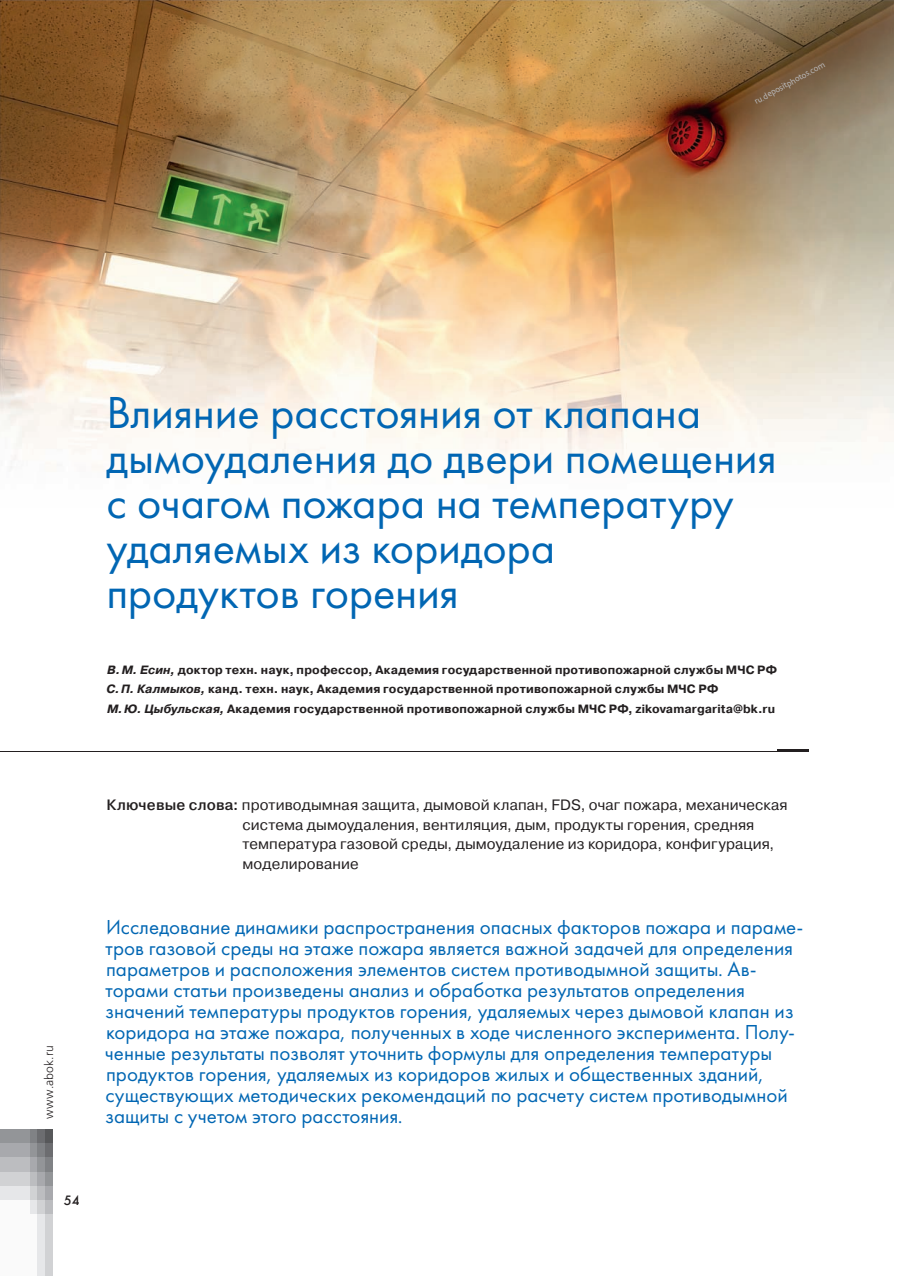
<style>
.page{position:relative;width:915px;height:1276px;background:#fff}
.page>*{position:absolute;margin:0;border:0;box-sizing:border-box;transform-origin:0 0}
.t1{font:46.5px/45px "Futura";letter-spacing:-.005em;color:#0166b3}
.t2{font:21px/21px "Futura";color:#0166b3}
.t3{font:15px/19.5px "Pragmatica";letter-spacing:.005em;color:#231f20}
.t4{font:13.5px "Futura Futuris";color:#231f20}
.t5{font:700 12px/19.5px "Pragmatica";letter-spacing:.015em;color:#231f20}
.t6{font:12px "Free Set Light C";letter-spacing:.015em;color:#231f20}
.t7{font:300 9px "Bliss Pro";color:#bcbdc0}
.s1{font-style:italic}
.s2{font-weight:500}
</style>
<div class="page">
<div style="left:0;top:1129px;width:30px;height:14px;background:#939598"></div>
<div style="left:0;top:1143px;width:30px;height:15px;background:#a8a9ad"></div>
<div style="left:0;top:1158px;width:30px;height:14px;background:#bcbdc0"></div>
<div style="left:0;top:1172px;width:30px;height:14px;background:#d1d2d4"></div>
<div style="left:0;top:1186px;width:30px;height:14px;background:#e6e7e9"></div>
<div style="left:30px;top:1129px;width:7px;height:14px;background:#808285"></div>
<div style="left:30px;top:1143px;width:7px;height:15px;background:#939598"></div>
<div style="left:30px;top:1158px;width:7px;height:14px;background:#a8a9ad"></div>
<div style="left:30px;top:1172px;width:7px;height:14px;background:#bcbdc0"></div>
<div style="left:30px;top:1186px;width:7px;height:14px;background:#d1d2d4"></div>
<div style="left:30px;top:1200px;width:7px;height:14px;background:#e6e7e9"></div>
<div style="left:37px;top:1129px;width:8px;height:14px;background:#6c6d70"></div>
<div style="left:37px;top:1143px;width:8px;height:15px;background:#808285"></div>
<div style="left:37px;top:1158px;width:8px;height:14px;background:#939598"></div>
<div style="left:37px;top:1172px;width:8px;height:14px;background:#a8a9ad"></div>
<div style="left:37px;top:1186px;width:8px;height:14px;background:#bcbdc0"></div>
<div style="left:37px;top:1200px;width:8px;height:14px;background:#d1d2d4"></div>
<div style="left:45px;top:1129px;width:8px;height:14px;background:#57585a"></div>
<div style="left:45px;top:1143px;width:8px;height:15px;background:#6c6d70"></div>
<div style="left:45px;top:1158px;width:8px;height:14px;background:#808285"></div>
<div style="left:45px;top:1172px;width:8px;height:14px;background:#939598"></div>
<div style="left:45px;top:1186px;width:8px;height:14px;background:#a8a9ad"></div>
<div style="left:45px;top:1200px;width:8px;height:14px;background:#bcbdc0"></div>
<div style="left:0;top:1200px;width:30px;height:76px;background:#fafafa"></div>
<div style="left:30px;top:1214px;width:7px;height:62px;background:#fafafa"></div>
<div style="left:37px;top:1214px;width:8px;height:62px;background:#e6e7e9"></div>
<div style="left:45px;top:1214px;width:8px;height:62px;background:#d1d2d4"></div>
<img style="left:0;top:0;width:893px;height:472px">
<hr style="left:777px;top:749px;width:31px;height:3px;background:#231f20">
<hr style="left:0;top:751px;width:808px;height:1px;background:#231f20">
<p class="t7" style="left:752px;top:97px;width:80px;rotate:-29deg">ru.depositphotos.com</p>
<h1 class="t1" style="left:106px;top:390px;width:671px">Влияние расстояния от клапана дымоудаления до двери помещения с очагом пожара на температуру удаляемых из коридора<br>продуктов горения</h1>
<p class="t5" style="left:106px;top:660px;width:671px"><span class="s1">В. М. Есин,</span> доктор техн. наук, профессор, Академия государственной противопожарной службы МЧС РФ<br><span class="s1">С. П. Калмыков,</span> канд. техн. наук, Академия государственной противопожарной службы МЧС РФ<br><span class="s1">М. Ю. Цыбульская,</span> Академия государственной противопожарной службы МЧС РФ, zikovamargarita@bk.ru</p>
<p class="t6" style="left:42px;top:1118px;width:75px;rotate:-90deg">www.abok.ru</p>
<p class="t3" style="left:242px;top:795px;width:546px;text-indent:-136px"><span class="s2">Ключевые слова:</span> противодымная защита, дымовой клапан, FDS, очаг пожара, механическая система дымоудаления, вентиляция, дым, продукты горения, средняя температура газовой среды, дымоудаление из коридора, конфигурация, моделирование</p>
<p class="t2" style="left:105px;top:916px;width:699px">Исследование динамики распространения опасных факторов пожара и параме&shy;тров газовой среды на этаже пожара является важной задачей для определения параметров и расположения элементов систем противодымной защиты. Ав&shy;торами статьи произведены анализ и обработка результатов определения значений температуры продуктов горения, удаляемых через дымовой клапан из коридора на этаже пожара, полученных в ходе численного эксперимента. Полу&shy;ченные результаты позволят уточнить формулы для определения температуры продуктов горения, удаляемых из коридоров жилых и общественных зданий, существующих методических рекомендаций по расчету систем противодымной защиты с учетом этого расстояния.</p>
<p class="t4" style="left:64px;top:1192px;width:17px">54</p>
</div>
